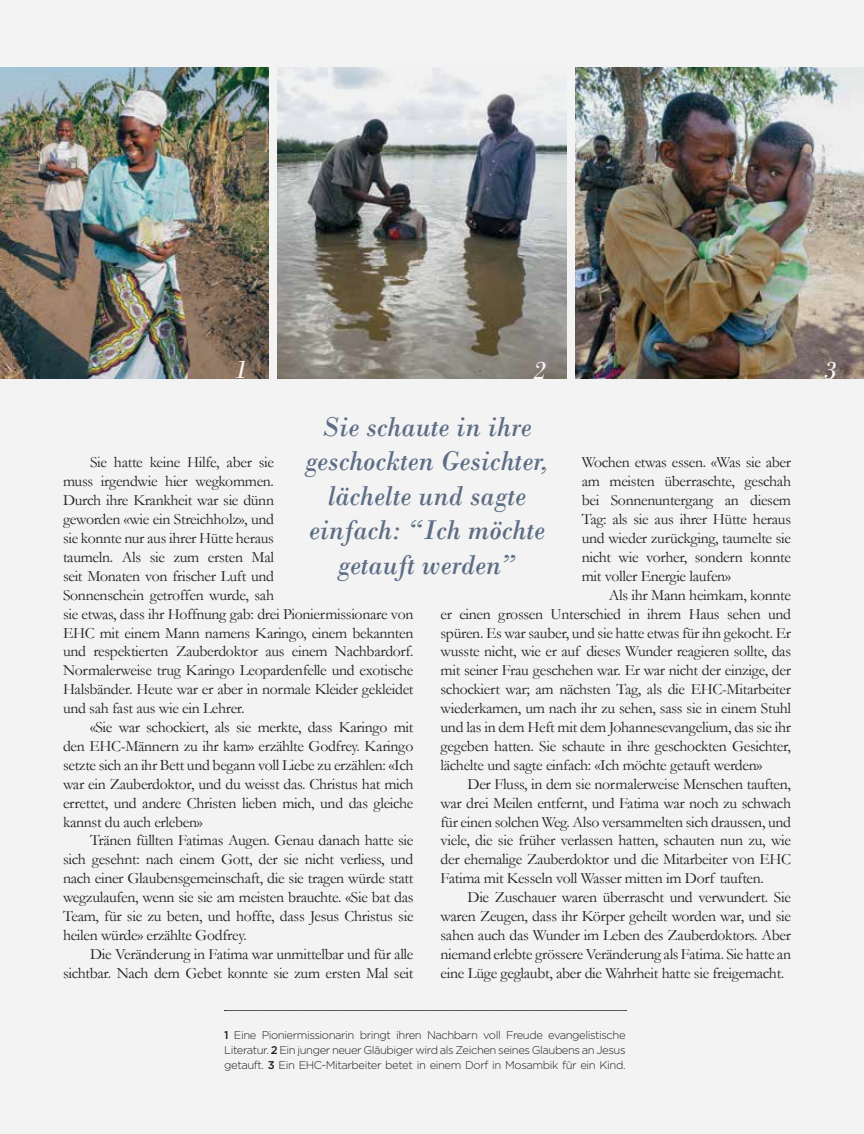
<style>
.page{position:relative;width:864px;height:1134px;background:#f2f3f2}
.page>*{position:absolute;margin:0;border:0;box-sizing:border-box;transform-origin:0 0}
.t1{font:italic 28.5px/34.5px "Bodoni";color:#5d6d86;text-align:center}
.t2{font:italic 27px "Bodoni";color:#f2f3f2}
.t3{font:15.75px/18.9px "Garamond";letter-spacing:-.02em;color:#231f20;text-align:justify}
.t4{font:300 11.25px/15px "Gotham";letter-spacing:-.04em;color:#231f20;text-align:justify}
.s1{font-weight:500}
</style>
<div class="page">
<img style="left:0;top:68px;width:268px;height:311px">
<img style="left:278px;top:68px;width:288px;height:311px">
<img style="left:575px;top:68px;width:289px;height:311px">
<svg style="left:224px;top:1010px;width:402px;height:1px"></svg>
<h2 class="t2" style="left:235px;top:354px;width:15px">1</h2>
<h2 class="t2" style="left:533px;top:354px;width:15px">2</h2>
<h2 class="t2" style="left:824px;top:354px;width:15px">3</h2>
<h1 class="t1" style="left:306px;top:409px;width:244px">Sie schaute in ihre geschockten Gesichter, lächelte und sagte einfach: “Ich möchte getauft werden”</h1>
<p class="t3" style="left:63px;top:453px;width:352px;text-align:left;text-indent:27px">Sie hatte keine Hilfe, aber sie<br>muss irgendwie hier wegkommen.<br>Durch ihre Krankheit war sie dünn<br>geworden «wie ein Streichholz», und<br>sie konnte nur aus ihrer Hütte heraus<br>taumeln. Als sie zum ersten Mal<br>seit Monaten von frischer Luft und<br>Sonnenschein getroffen wurde, sah<br>sie etwas, dass ihr Hoffnung gab: drei Pioniermissionare von EHC mit einem Mann namens Karingo, einem bekannten und respektierten Zauberdoktor aus einem Nachbardorf.<br>Normalerweise trug Karingo Leopardenfelle und exotische Halsbänder. Heute war er aber in normale Kleider gekleidet und sah fast aus wie ein Lehrer.</p>
<p class="t3" style="left:63px;top:717px;width:352px;text-indent:27px">«Sie war schockiert, als sie merkte, dass Karingo mit den EHC-Männern zu ihr kam» erzählte Godfrey. Karingo setzte sich an ihr Bett und begann voll Liebe zu erzählen: «Ich war ein Zauberdoktor, und du weisst das. Christus hat mich errettet, und andere Christen lieben mich, und das gleiche kannst du auch erleben»</p>
<p class="t3" style="left:63px;top:831px;width:352px;text-indent:27px">Tränen füllten Fatimas Augen. Genau danach hatte sie sich gesehnt: nach einem Gott, der sie nicht verliess, und nach einer Glaubensgemeinschaft, die sie tragen würde statt wegzulaufen, wenn sie sie am meisten brauchte. «Sie bat das Team, für sie zu beten, und hoffte, dass Jesus Christus sie heilen würde» erzählte Godfrey.</p>
<p class="t3" style="left:63px;top:944px;width:352px;text-align:right">Die Veränderung in Fatima war unmittelbar und für alle sichtbar. Nach dem Gebet konnte sie zum ersten Mal seit</p>
<p class="t3" style="left:582px;top:453px;width:211px">Wochen etwas essen. «Was sie aber am meisten überraschte, geschah bei Sonnenuntergang an diesem Tag: als sie aus ihrer Hütte heraus und wieder zurückging, taumelte sie nicht wie vorher, sondern konnte mit voller Energie laufen»</p>
<p class="t3" style="left:441px;top:585px;width:352px;text-indent:168px">Als ihr Mann heimkam, konnte er einen grossen Unterschied in ihrem Haus sehen und spüren. Es war sauber, und sie hatte etwas für ihn gekocht. Er wusste nicht, wie er auf dieses Wunder reagieren sollte, das mit seiner Frau geschehen war. Er war nicht der einzige, der schockiert war; am nächsten Tag, als die EHC-Mitarbeiter wiederkamen, um nach ihr zu sehen, sass sie in einem Stuhl und las in dem Heft mit dem Johannesevangelium, das sie ihr gegeben hatten. Sie schaute in ihre geschockten Gesichter, lächelte und sagte einfach: «Ich möchte getauft werden»</p>
<p class="t3" style="left:441px;top:774px;width:352px;text-indent:27px">Der Fluss, in dem sie normalerweise Menschen tauften, war drei Meilen entfernt, und Fatima war noch zu schwach für einen solchen Weg. Also versammelten sich draussen, und viele, die sie früher verlassen hatten, schauten nun zu, wie der ehemalige Zauberdoktor und die Mitarbeiter von EHC Fatima mit Kesseln voll Wasser mitten im Dorf tauften.</p>
<p class="t3" style="left:441px;top:887px;width:352px;text-indent:27px">Die Zuschauer waren überrascht und verwundert. Sie waren Zeugen, dass ihr Körper geheilt worden war, und sie sahen auch das Wunder im Leben des Zauberdoktors. Aber niemand erlebte grössere Veränderung als Fatima. Sie hatte an eine Lüge geglaubt, aber die Wahrheit hatte sie freigemacht.</p>
<p class="t4" style="left:224px;top:1027px;width:403px"><span class="s1">1</span> Eine Pioniermissionarin bringt ihren Nachbarn voll Freude evangelistische Literatur. <span class="s1">2</span> Ein junger neuer Gläubiger wird als Zeichen seines Glaubens an Jesus getauft. <span class="s1">3</span> Ein EHC-Mitarbeiter betet in einem Dorf in Mosambik für ein Kind.</p>
</div>
